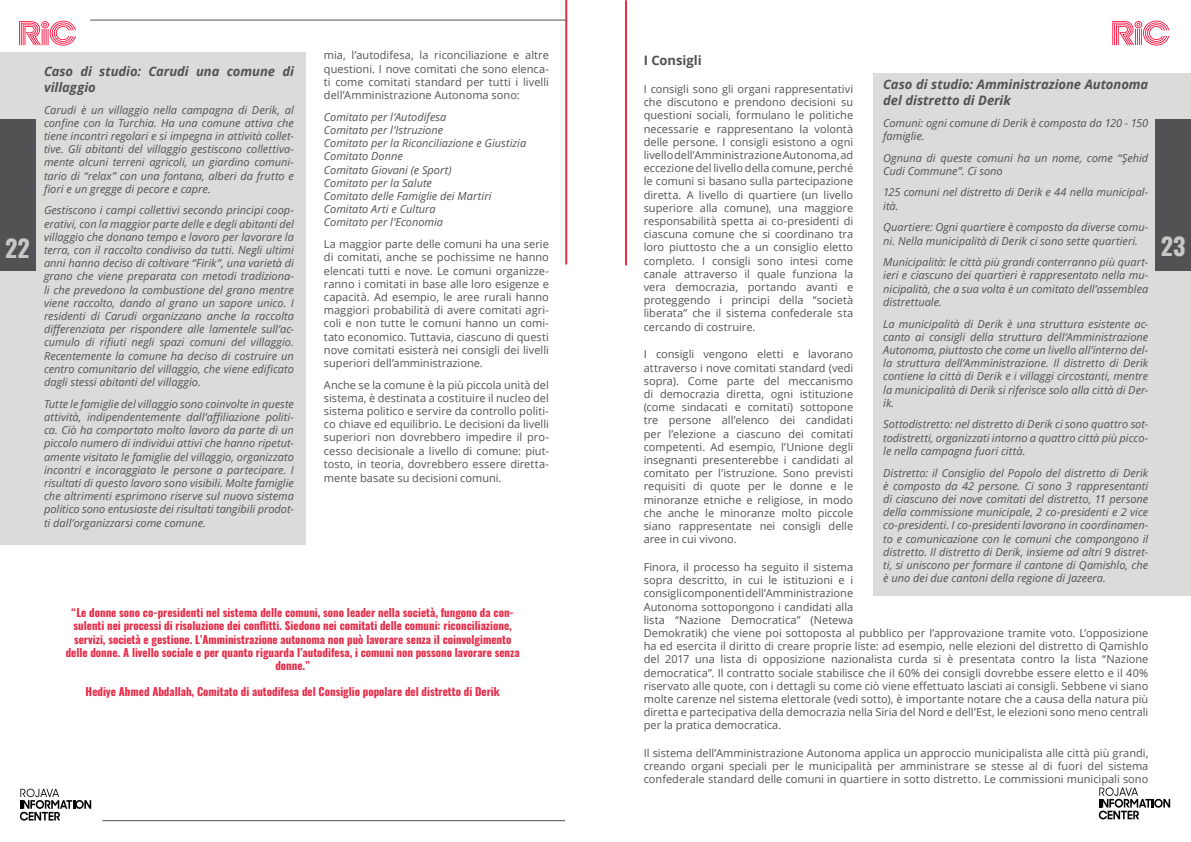
<style>
.page{position:relative;width:1191px;height:842px;background:#fff}
.page>*{position:absolute;margin:0;border:0;box-sizing:border-box;transform-origin:0 0}
.t1{font:700 24px "Oswald";color:#c8c6c6}
.t2{font:italic 700 13px/15.6px "Open Sans";color:#535153}
.t3{font:700 13px "Open Sans";color:#535153}
.t4{font:11px/13.2px "Open Sans";color:#535153;text-align:justify}
.t5{font:italic 11px/13.2px "Open Sans";color:#535153;text-align:justify}
.t6{font:700 11px/13.2px "Oswald";color:#e72b48;text-align:center}
</style>
<div class="page">
<svg style="left:1098px;top:787px;width:72px;height:32px"></svg>
<hr style="left:625px;top:0;width:2px;height:265px;background:#e72b48">
<svg style="left:1112px;top:21px;width:57px;height:25px"></svg>
<hr style="left:90px;top:20px;width:476px;height:1px;background:#535153">
<svg style="left:20px;top:788px;width:71px;height:33px"></svg>
<hr style="left:102px;top:820px;width:463px;height:1px;background:#535153">
<hr style="left:565px;top:0;width:2px;height:264px;background:#e72b48">
<svg style="left:19px;top:21px;width:57px;height:25px"></svg>
<div style="left:0;top:52px;width:306px;height:493px;background:#dbdbda"></div>
<div style="left:0;top:119px;width:36px;height:152px;background:#535153"></div>
<div style="left:873px;top:73px;width:318px;height:523px;background:#dbdbda"></div>
<div style="left:1155px;top:120px;width:36px;height:151px;background:#535153"></div>
<h1 class="t1" style="left:5px;top:236px;width:26px">22</h1>
<p class="t2" style="left:44px;top:63px;width:251px">Caso di studio: Carudi una comune di villaggio</p>
<p class="t5" style="left:44px;top:103px;width:251px">Carudi è un villaggio nella campagna di Derik, al confine con la Turchia. Ha una comune attiva che tiene incontri regolari e si impegna in attività collet&shy;tive. Gli abitanti del villaggio gestiscono collettiva&shy;mente alcuni terreni agricoli, un giardino comuni&shy;tario di “relax” con una fontana, alberi da frutto e fiori e un gregge di pecore e capre.</p>
<p class="t5" style="left:44px;top:204px;width:251px">Gestiscono i campi collettivi secondo principi coop&shy;erativi, con la maggior parte delle e degli abitanti del villaggio che donano tempo e lavoro per lavorare la terra, con il raccolto condiviso da tutti. Negli ultimi anni hanno deciso di coltivare “Firik”, una varietà di grano che viene preparata con metodi tradiziona&shy;li che prevedono la combustione del grano mentre viene raccolto, dando al grano un sapore unico. I residenti di Carudi organizzano anche la raccolta differenziata per rispondere alle lamentele sull’ac&shy;cumulo di rifiuti negli spazi comuni del villaggio.<br>Recentemente la comune ha deciso di costruire un centro comunitario del villaggio, che viene edificato dagli stessi abitanti del villaggio.</p>
<p class="t5" style="left:44px;top:397px;width:251px">Tutte le famiglie del villaggio sono coinvolte in queste attività, indipendentemente dall’affiliazione politi&shy;ca. Ciò ha comportato molto lavoro da parte di un piccolo numero di individui attivi che hanno ripetut&shy;amente visitato le famiglie del villaggio, organizzato incontri e incoraggiato le persone a partecipare. I risultati di questo lavoro sono visibili. Molte famiglie che altrimenti esprimono riserve sul nuovo sistema politico sono entusiaste dei risultati tangibili prodot&shy;ti dall’organizzarsi come comune.</p>
<p class="t4" style="left:324px;top:49px;width:226px">mia, l’autodifesa, la riconciliazione e altre questioni. I nove comitati che sono elenca&shy;ti come comitati standard per tutti i livelli dell’Amministrazione Autonoma sono:</p>
<p class="t5" style="left:324px;top:110px;width:204px;text-align:left">Comitato per l’Autodifesa<br>Comitato per l’Istruzione<br>Comitato per la Riconciliazione e Giustizia<br>Comitato Donne<br>Comitato Giovani (e Sport)<br>Comitato per la Salute<br>Comitato delle Famiglie dei Martiri<br>Comitato Arti e Cultura<br>Comitato per l’Economia</p>
<p class="t4" style="left:324px;top:237px;width:226px">La maggior parte delle comuni ha una serie di comitati, anche se pochissime ne hanno elencati tutti e nove. Le comuni organizze&shy;ranno i comitati in base alle loro esigenze e capacità. Ad esempio, le aree rurali hanno maggiori probabilità di avere comitati agri&shy;coli e non tutte le comuni hanno un comi&shy;tato economico. Tuttavia, ciascuno di questi nove comitati esisterà nei consigli dei livelli superiori dell’amministrazione.</p>
<p class="t4" style="left:324px;top:378px;width:226px">Anche se la comune è la più piccola unità del sistema, è destinata a costituire il nucleo del sistema politico e servire da controllo politi&shy;co chiave ed equilibrio. Le decisioni da livelli superiori non dovrebbero impedire il pro&shy;cesso decisionale a livello di comune: piut&shy;tosto, in teoria, dovrebbero essere diretta-</p>
<p class="t4" style="left:324px;top:471px;width:179px">mente basate su decisioni comuni.</p>
<p class="t6" style="left:66px;top:607px;width:455px">“Le donne sono co-presidenti nel sistema delle comuni, sono leader nella società, fungono da con&shy;sulenti nei processi di risoluzione dei conflitti. Siedono nei comitati delle comuni: riconciliazione, servizi, società e gestione. L’Amministrazione autonoma non può lavorare senza il coinvolgimento delle donne. A livello sociale e per quanto riguarda l’autodifesa, i comuni non possono lavorare senza donne.”</p>
<p class="t6" style="left:86px;top:686px;width:416px">Hediye Ahmed Abdallah, Comitato di autodifesa del Consiglio popolare del distretto di Derik</p>
<p class="t3" style="left:643px;top:51px;width:59px">I Consigli</p>
<p class="t4" style="left:643px;top:82px;width:211px">I consigli sono gli organi rappresentativi che discutono e prendono decisioni su questioni sociali, formulano le politiche necessarie e rappresentano la volontà delle persone. I consigli esistono a ogni livello dell’Amministrazione Autonoma, ad eccezione del livello della comune, perché le comuni si basano sulla partecipazione diretta. A livello di quartiere (un livello superiore alla comune), una maggiore responsabilità spetta ai co-presidenti di ciascuna comune che si coordinano tra loro piuttosto che a un consiglio eletto completo. I consigli sono intesi come canale attraverso il quale funziona la vera democrazia, portando avanti e proteggendo i principi della “società liberata” che il sistema confederale sta cercando di costruire.</p>
<p class="t4" style="left:643px;top:347px;width:211px">I consigli vengono eletti e lavorano attraverso i nove comitati standard (vedi sopra). Come parte del meccanismo di democrazia diretta, ogni istituzione (come sindacati e comitati) sottopone tre persone all’elenco dei candidati per l’elezione a ciascuno dei comitati competenti. Ad esempio, l’Unione degli insegnanti presenterebbe i candidati al comitato per l’istruzione. Sono previsti requisiti di quote per le donne e le minoranze etniche e religiose, in modo che anche le minoranze molto piccole siano rappresentate nei consigli delle aree in cui vivono.</p>
<p class="t4" style="left:643px;top:560px;width:506px;text-align:left">Finora, il processo ha seguito il sistema<br>sopra descritto, in cui le istituzioni e i<br>consigli componenti dell’Amministrazione<br>Autonoma sottopongono i candidati alla<br>lista “Nazione Democratica” (Netewa<br>Demokratik) che viene poi sottoposta al pubblico per l’approvazione tramite voto. L’opposizione ha ed esercita il diritto di creare proprie liste: ad esempio, nelle elezioni del distretto di Qamishlo del 2017 una lista di opposizione nazionalista curda si è presentata contro la lista “Nazione democratica”. Il contratto sociale stabilisce che il 60% dei consigli dovrebbe essere eletto e il 40% riservato alle quote, con i dettagli su come ciò viene effettuato lasciati ai consigli. Sebbene vi siano molte carenze nel sistema elettorale (vedi sotto), è importante notare che a causa della natura più diretta e partecipativa della democrazia nella Siria del Nord e dell’Est, le elezioni sono meno centrali per la pratica democratica.</p>
<p class="t4" style="left:644px;top:746px;width:506px">Il sistema dell’Amministrazione Autonoma applica un approccio municipalista alle città più grandi, creando organi speciali per le municipalità per amministrare se stesse al di fuori del sistema confederale standard delle comuni in quartiere in sotto distretto. Le commissioni municipali sono</p>
<p class="t2" style="left:883px;top:76px;width:267px">Caso di studio: Amministrazione Autonoma del distretto di Derik</p>
<p class="t5" style="left:883px;top:116px;width:267px">Comuni: ogni comune di Derik è composta da 120 - 150 famiglie.</p>
<p class="t5" style="left:883px;top:151px;width:266px">Ognuna di queste comuni ha un nome, come “Şehid<br>Cudi Commune”. Ci sono</p>
<p class="t5" style="left:883px;top:186px;width:267px">125 comuni nel distretto di Derik e 44 nella municipal&shy;ità.</p>
<p class="t5" style="left:883px;top:220px;width:267px">Quartiere: Ogni quartiere è composto da diverse comu&shy;ni. Nella municipalità di Derik ci sono sette quartieri.</p>
<p class="t5" style="left:883px;top:255px;width:267px">Municipalità: le città più grandi conterranno più quart&shy;ieri e ciascuno dei quartieri è rappresentato nella mu&shy;nicipalità, che a sua volta è un comitato dell’assemblea distrettuale.</p>
<p class="t5" style="left:883px;top:317px;width:267px">La municipalità di Derik è una struttura esistente ac&shy;canto ai consigli della struttura dell’Amministrazione Autonoma, piuttosto che come un livello all’interno del&shy;la struttura dell’Amministrazione. Il distretto di Derik contiene la città di Derik e i villaggi circostanti, mentre la municipalità di Derik si riferisce solo alla città di Der&shy;ik.</p>
<p class="t5" style="left:883px;top:418px;width:267px">Sottodistretto: nel distretto di Derik ci sono quattro sot&shy;todistretti, organizzati intorno a quattro città più picco&shy;le nella campagna fuori città.</p>
<p class="t5" style="left:883px;top:466px;width:267px">Distretto: il Consiglio del Popolo del distretto di Derik è composto da 42 persone. Ci sono 3 rappresentanti di ciascuno dei nove comitati del distretto, 11 persone della commissione municipale, 2 co-presidenti e 2 vice co-presidenti. I co-presidenti lavorano in coordinamen&shy;to e comunicazione con le comuni che compongono il distretto. Il distretto di Derik, insieme ad altri 9 distret&shy;ti, si uniscono per formare il cantone di Qamishlo, che è uno dei due cantoni della regione di Jazeera.</p>
<h1 class="t1" style="left:1160px;top:234px;width:26px">23</h1>
</div>
